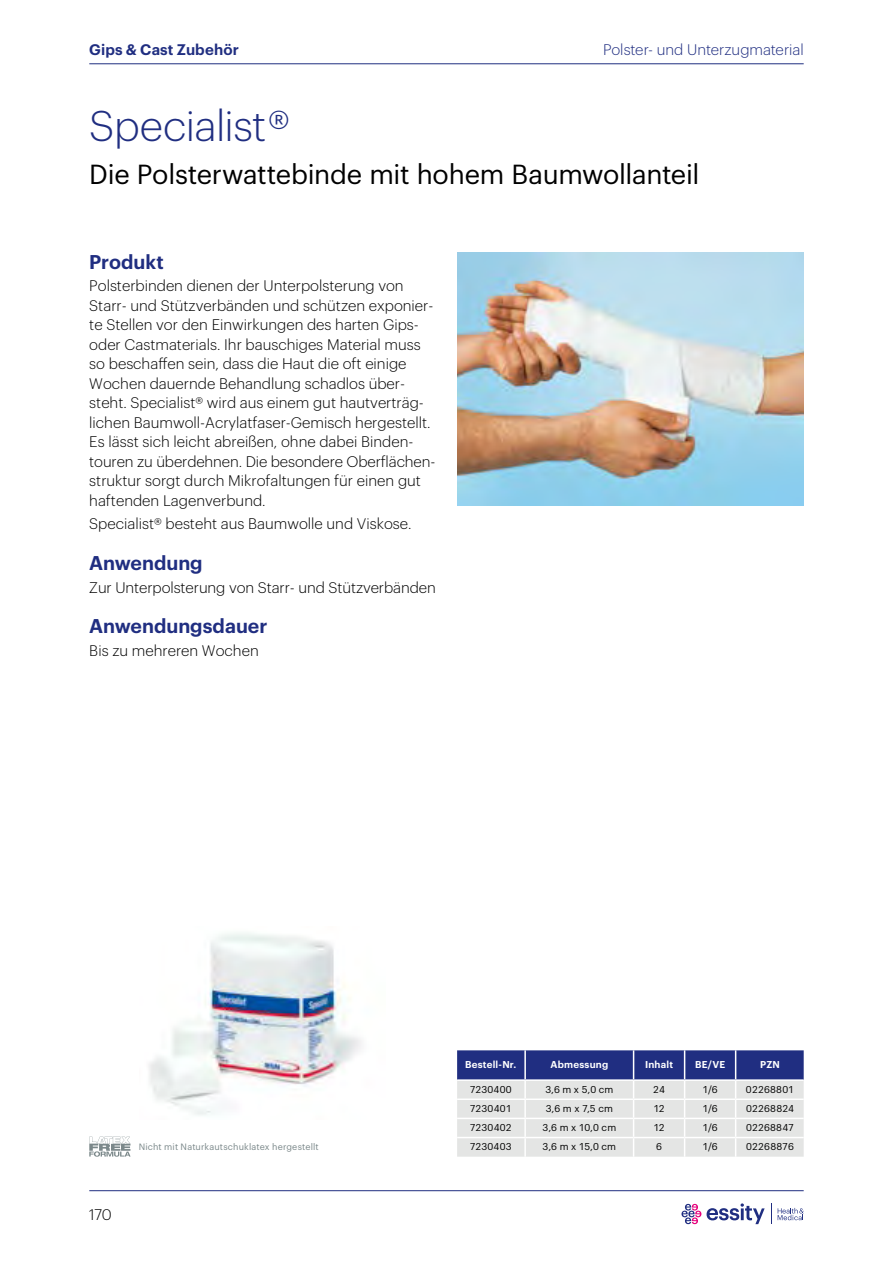
<style>
.page{position:relative;width:893px;height:1263px;background:#fff}
.page>*{position:absolute;margin:0;border:0;box-sizing:border-box;transform-origin:0 0}
.t1{font:300 42px "Graphik";letter-spacing:-.015em;color:#202e81}
.Product___Subheadline{font:27px "Graphik";letter-spacing:-.01em;color:#000}
.Product___Subline_1{font:600 19.5px "Graphik";color:#202e81}
.Product___Copy{font:300 15px/19.5px "Graphik";color:#000}
.Header___LeftPage{font:300 15px "Graphik";color:#202e81}
.Header___LeftPage-2{font:600 15px "Graphik";letter-spacing:.01em;color:#202e81}
.Table___Copy_Center___mother{font:9.75px "Graphik";letter-spacing:.02em;color:#000}
.Table___Head_Center{font:600 9.75px "Graphik";letter-spacing:.02em;color:#fff}
.Footer___Latex_Info{font:9px "Graphik";letter-spacing:.015em;color:#7b888a}
</style>
<div class="page">
<img style="left:149px;top:933px;width:213px;height:182px">
<img style="left:457px;top:253px;width:347px;height:252px">
<hr style="left:89px;top:63px;width:715px;height:1px;background:#202e81">
<hr style="left:89px;top:1190px;width:715px;height:1px;background:#202e81">
<svg style="left:681px;top:1204px;width:20px;height:20px"></svg>
<svg style="left:707px;top:1203px;width:58px;height:21px"></svg>
<svg style="left:771px;top:1203px;width:1px;height:21px"></svg>
<svg style="left:778px;top:1208px;width:26px;height:12px"></svg>
<svg style="left:457px;top:1050px;width:347px;height:107px;background:#b0b4ca"></svg>
<hr style="left:457px;top:1118px;width:68px;height:1px;background:#fff">
<hr style="left:525px;top:1118px;width:109px;height:1px;background:#fff">
<hr style="left:634px;top:1118px;width:51px;height:1px;background:#fff">
<hr style="left:685px;top:1118px;width:51px;height:1px;background:#fff">
<hr style="left:736px;top:1118px;width:68px;height:1px;background:#fff">
<hr style="left:457px;top:1137px;width:68px;height:1px;background:#fff">
<hr style="left:525px;top:1137px;width:109px;height:1px;background:#fff">
<hr style="left:634px;top:1137px;width:51px;height:1px;background:#fff">
<hr style="left:685px;top:1137px;width:51px;height:1px;background:#fff">
<hr style="left:736px;top:1137px;width:68px;height:1px;background:#fff">
<hr style="left:457px;top:1098px;width:68px;height:2px;background:#fff">
<svg style="left:89px;top:1137px;width:42px;height:20px"></svg>
<p class="Header___LeftPage-2" style="left:89px;top:38px;width:151px">Gips &amp; Cast Zubehör</p>
<p class="Header___LeftPage" style="left:603px;top:38px;width:202px">Polster- und Unterzugmaterial</p>
<h1 class="t1" style="left:89px;top:95px;width:202px">Specialist®</h1>
<p class="Product___Subheadline" style="left:89px;top:154px;width:612px">Die Polsterwattebinde mit hohem Baumwollanteil</p>
<p class="Product___Subline_1" style="left:89px;top:247px;width:76px">Produkt</p>
<p class="Product___Copy" style="left:89px;top:275px;width:348px">Polsterbinden dienen der Unterpolsterung von Starr- und Stützverbänden und schützen exponier&shy;te Stellen vor den Einwirkungen des harten Gips&shy;oder Castmaterials. Ihr bauschiges Material muss so beschaffen sein, dass die Haut die oft einige Wochen dauernde Behandlung schadlos über&shy;steht. Specialist® wird aus einem gut hautverträg&shy;lichen Baumwoll-Acrylatfaser-Gemisch hergestellt.<br>Es lässt sich leicht abreißen, ohne dabei Binden&shy;touren zu überdehnen. Die besondere Oberflächen&shy;struktur sorgt durch Mikrofaltungen für einen gut haftenden Lagenverbund.</p>
<p class="Product___Copy" style="left:89px;top:513px;width:324px">Specialist® besteht aus Baumwolle und Viskose.</p>
<p class="Product___Subline_1" style="left:89px;top:548px;width:115px">Anwendung</p>
<p class="Product___Copy" style="left:89px;top:576px;width:348px">Zur Unterpolsterung von Starr- und Stützverbänden</p>
<p class="Product___Subline_1" style="left:89px;top:611px;width:180px">Anwendungsdauer</p>
<p class="Product___Copy" style="left:89px;top:639px;width:171px">Bis zu mehreren Wochen</p>
<p class="Product___Copy" style="left:89px;top:1204px;width:24px">170</p>
<p class="Footer___Latex_Info" style="left:139px;top:1140px;width:182px">Nicht mit Naturkautschuklatex hergestellt</p>
<p class="Table___Head_Center" style="left:465px;top:1057px;width:53px">Bestell-Nr.</p>
<p class="Table___Head_Center" style="left:550px;top:1057px;width:59px">Abmessung</p>
<p class="Table___Head_Center" style="left:645px;top:1057px;width:30px">Inhalt</p>
<p class="Table___Head_Center" style="left:695px;top:1057px;width:32px">BE/VE</p>
<p class="Table___Head_Center" style="left:760px;top:1057px;width:21px">PZN</p>
<p class="Table___Copy_Center___mother" style="left:470px;top:1082px;width:44px">7230400</p>
<p class="Table___Copy_Center___mother" style="left:545px;top:1082px;width:69px">3,6 m x 5,0 cm</p>
<p class="Table___Copy_Center___mother" style="left:653px;top:1082px;width:13px">24</p>
<p class="Table___Copy_Center___mother" style="left:702px;top:1082px;width:17px">1/6</p>
<p class="Table___Copy_Center___mother" style="left:746px;top:1082px;width:50px">02268801</p>
<p class="Table___Copy_Center___mother" style="left:470px;top:1101px;width:43px">7230401</p>
<p class="Table___Copy_Center___mother" style="left:546px;top:1101px;width:69px">3,6 m x 7,5 cm</p>
<p class="Table___Copy_Center___mother" style="left:653px;top:1101px;width:13px">12</p>
<p class="Table___Copy_Center___mother" style="left:702px;top:1101px;width:17px">1/6</p>
<p class="Table___Copy_Center___mother" style="left:746px;top:1101px;width:49px">02268824</p>
<p class="Table___Copy_Center___mother" style="left:470px;top:1120px;width:43px">7230402</p>
<p class="Table___Copy_Center___mother" style="left:543px;top:1120px;width:75px">3,6 m x 10,0 cm</p>
<p class="Table___Copy_Center___mother" style="left:653px;top:1120px;width:13px">12</p>
<p class="Table___Copy_Center___mother" style="left:702px;top:1120px;width:17px">1/6</p>
<p class="Table___Copy_Center___mother" style="left:746px;top:1120px;width:50px">02268847</p>
<p class="Table___Copy_Center___mother" style="left:470px;top:1139px;width:44px">7230403</p>
<p class="Table___Copy_Center___mother" style="left:543px;top:1139px;width:75px">3,6 m x 15,0 cm</p>
<p class="Table___Copy_Center___mother" style="left:656px;top:1139px;width:7px">6</p>
<p class="Table___Copy_Center___mother" style="left:702px;top:1139px;width:17px">1/6</p>
<p class="Table___Copy_Center___mother" style="left:746px;top:1139px;width:49px">02268876</p>
</div>
